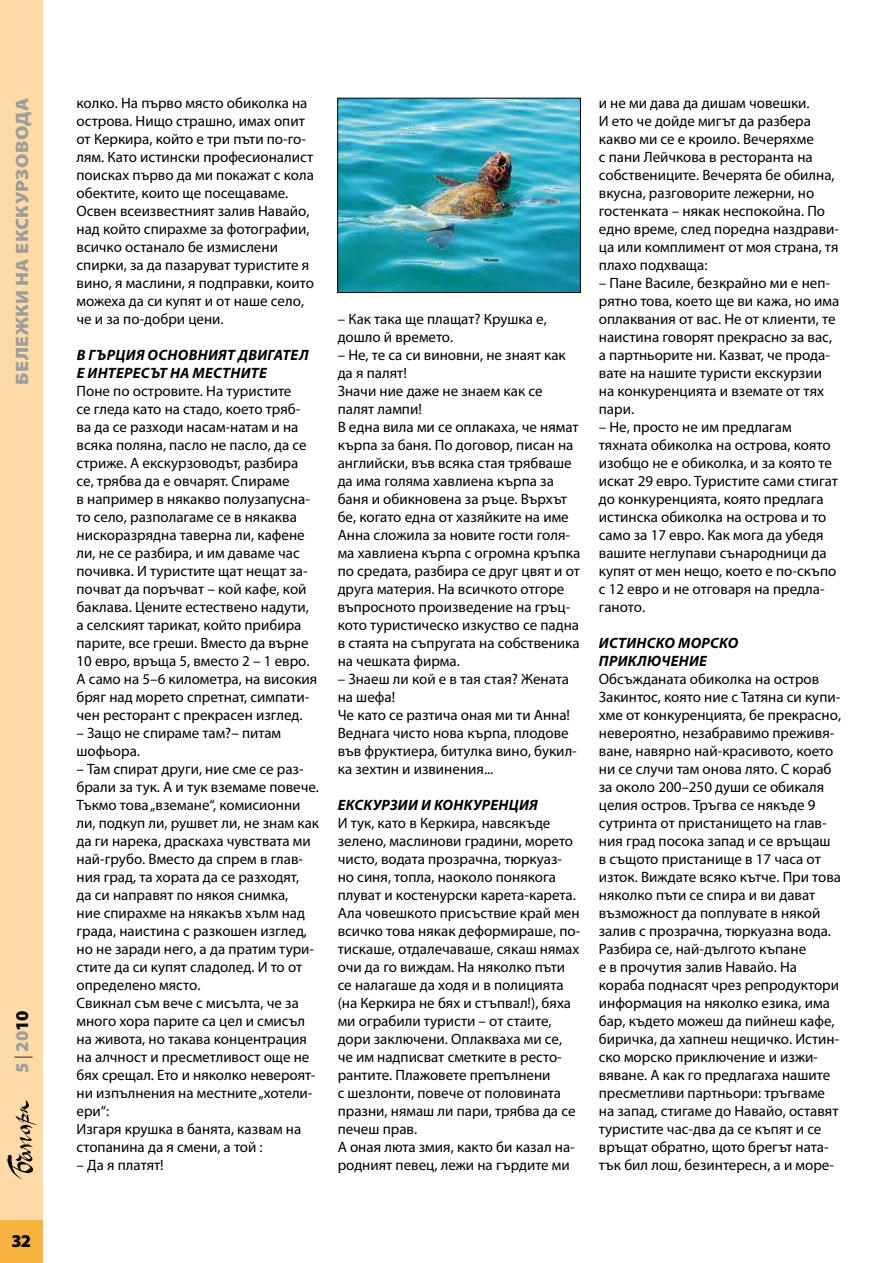
<style>
.page{position:relative;width:893px;height:1263px;background:#fff}
.page>*{position:absolute;margin:0;border:0;box-sizing:border-box;transform-origin:0 0}
.t1{font:900 18px "Myriad Pro";color:#9c9d9d;scale:1.1 1}
.t2{font:900 18px "Myriad Pro";color:#9c9d9d}
.t3{font:900 18px "Myriad Pro";color:#000}
.t4{font:15px/18px "Myriad Pro";color:#000}
.t5{font:italic 700 15px/18px "Myriad Pro";letter-spacing:.08em;color:#000}
.s1{font-weight:300;color:#000}
.s2{color:#000}
</style>
<div class="page">
<div style="left:0;top:0;width:43px;height:1263px;background:#fddaa6"></div>
<div style="left:0;top:1220px;width:43px;height:43px;background:#f9b341"></div>
<img style="left:339px;top:100px;width:240px;height:191px">
<div style="left:337px;top:98px;width:244px;height:195px;border:1px solid #000"></div>
<p class="t1" style="left:10px;top:385px;width:262px;rotate:-90deg">Бележки на екскурзовод а</p>
<p class="t2" style="left:10px;top:1073px;width:64px;rotate:-90deg">5 <span class="s1">|</span> 20<span class="s2">10</span></p>
<p class="t3" style="left:12px;top:1229px;width:21px">32</p>
<p class="t4" style="left:77px;top:94px;width:239px">колко. На първо място обиколка на острова. Нищо страшно, имах опит от Керкира, който е три пъти по-го&shy;лям. Като истински професионалист поисках първо да ми покажат с кола обектите, които ще посещаваме.<br>Освен всеизвестният залив Навайо, над който спирахме за фотографии, всичко останало бе измислени спирки, за да пазаруват туристите я вино, я маслини, я подправки, които можеха да си купят и от наше село, че и за по-добри цени.</p>
<p class="t5" style="left:77px;top:345px;width:232px">В Гърция основният двигател е ин тересът на местни те</p>
<p class="t4" style="left:77px;top:382px;width:242px">Поне по островите. На туристите<br>се гледа като на стадо, което тряб&shy;ва да се разходи насам-натам и на всяка поляна, пасло не пасло, да се стриже. А екскурзоводът, разбира се, трябва да е овчарят. Спираме<br>в например в някакво полузапусна&shy;то село, разполагаме се в някаква нискоразрядна таверна ли, кафене ли, не се разбира, и им даваме час почивка. И туристите щат нещат за&shy;почват да поръчват – кой кафе, кой баклава. Цените естествено надути, а селският тарикат, който прибира парите, все греши. Вместо да върне 10 евро, връща 5, вместо 2 – 1 евро.<br>А само на 5–6 километра, на високия бряг над морето спретнат, симпати&shy;чен ресторант с прекрасен изглед.</p>
<p class="t4" style="left:77px;top:724px;width:206px">– Защо не спираме там?– питам шофьора.</p>
<p class="t4" style="left:77px;top:760px;width:244px">– Там спират други, ние сме се раз&shy;брали за тук. А и тук вземаме повече.<br>Тъкмо това „вземане“, комисионни ли, подкуп ли, рушвет ли, не знам как да ги нарека, драскаха чувствата ми най-грубо. Вместо да спрем в глав&shy;ния град, та хората да се разходят,<br>да си направят по някоя снимка,<br>ние спирахме на някакъв хълм над града, наистина с разкошен изглед, но не заради него, а да пратим тури&shy;стите да си купят сладолед. И то от определено място.<br>Свикнал съм вече с мисълта, че за много хора парите са цел и смисъл на живота, но такава концентрация на алчност и пресметливост още не бях срещал. Ето и няколко невероят&shy;ни изпълнения на местните „хотели&shy;ери“:<br>Изгаря крушка в банята, казвам на стопанина да я смени, а той :</p>
<p class="t4" style="left:77px;top:1156px;width:89px">– Да я платят!</p>
<p class="t4" style="left:338px;top:310px;width:211px">– Как така ще плащат? Крушка е, дошло й времето.</p>
<p class="t4" style="left:338px;top:346px;width:244px">– Не, те са си виновни, не знаят как да я палят!<br>Значи ние даже не знаем как се палят лампи!<br>В една вила ми се оплакаха, че нямат кърпа за баня. По договор, писан на английски, във всяка стая трябваше да има голяма хавлиена кърпа за баня и обикновена за ръце. Върхът бе, когато една от хазяйките на име<br>Анна сложила за новите гости голя&shy;ма хавлиена кърпа с огромна кръпка по средата, разбира се друг цвят и от друга материя. На всичкото отгоре въпросното произведение на гръц&shy;кото туристическо изкуство се падна в стаята на съпругата на собственика на чешката фирма.</p>
<p class="t4" style="left:338px;top:670px;width:241px">– Знаеш ли кой е в тая стая? Жената на шефа!<br>Че като се разтича оная ми ти Анна!<br>Веднага чисто нова кърпа, плодове във фруктиера, битулка вино, букил&shy;ка зехтин и извинения...</p>
<p class="t5" style="left:338px;top:795px;width:54px">Екскурзии</p>
<p class="t5" style="left:421px;top:795px;width:118px">и конкуренция</p>
<p class="t4" style="left:338px;top:814px;width:244px">И тук, като в Керкира, навсякъде зелено, маслинови градини, морето чисто, водата прозрачна, тюркуаз&shy;но синя, топла, наоколо понякога плуват и костенурски карета-карета.<br>Ала човешкото присъствие край мен всичко това някак деформираше, по&shy;тискаше, отдалечаваше, сякаш нямах очи да го виждам. На няколко пъти се налагаше да ходя и в полицията (на Керкира не бях и стъпвал!), бяха ми ограбили туристи – от стаите, дори заключени. Оплакваха ми се, че им надписват сметките в ресто&shy;рантите. Плажовете препълнени<br>с шезлонти, повече от половината празни, нямаш ли пари, трябва да се печеш прав.<br>А оная люта змия, както би казал на&shy;родният певец, лежи на гърдите ми</p>
<p class="t4" style="left:599px;top:94px;width:242px">и не ми дава да дишам човешки.<br>И ето че дойде мигът да разбера какво ми се е кроило. Вечеряхме<br>с пани Лейчкова в ресторанта на собствениците. Вечерята бе обилна, вкусна, разговорите лежерни, но гостенката – някак неспокойна. По едно време, след поредна наздрави&shy;ца или комплимент от моя страна, тя плахо подхваща:</p>
<p class="t4" style="left:599px;top:274px;width:242px">– Пане Василе, безкрайно ми е неп&shy;рятно това, което ще ви кажа, но има оплаквания от вас. Не от клиенти, те наистина говорят прекрасно за вас, а партньорите ни. Казват, че прода&shy;вате на нашите туристи екскурзии на конкуренцията и вземате от тях пари.</p>
<p class="t4" style="left:599px;top:418px;width:241px">– Не, просто не им предлагам тяхната обиколка на острова, която изобщо не е обиколка, и за която те искат 29 евро. Туристите сами стигат до конкуренцията, която предлага истинска обиколка на острова и то само за 17 евро. Как мога да убедя вашите неглупави сънародници да купят от мен нещо, което е по-скъпо с 12 евро и не отговаря на предла&shy;ганото.</p>
<p class="t5" style="left:599px;top:633px;width:141px">Истинскоморско приключение</p>
<p class="t4" style="left:599px;top:670px;width:244px">Обсъжданата обиколка на остров Закинтос, която ние с Татяна си купи&shy;хме от конкуренцията, бе прекрасно, невероятно, незабравимо преживя&shy;ване, навярно най-красивото, което ни се случи там онова лято. С кораб за около 200–250 души се обикаля целия остров. Тръгва се някъде 9 сутринта от пристанището на глав&shy;ния град посока запад и се връщаш в същото пристанище в 17 часа от изток. Виждате всяко кътче. При това няколко пъти се спира и ви дават възможност да поплувате в някой залив с прозрачна, тюркуазна вода.<br>Разбира се, най-дългото къпане<br>е в прочутия залив Навайо. На кораба поднасят чрез репродуктори информация на няколко езика, има бар, където можеш да пийнеш кафе, биричка, да хапнеш нещичко. Истин&shy;ско морско приключение и изжи&shy;вяване. А как го предлагаха нашите пресметливи партньори: тръгваме на запад, стигаме до Навайо, оставят туристите час-два да се къпят и се връщат обратно, щото брегът ната&shy;тък бил лош, безинтересн, а и море-</p>
</div>
